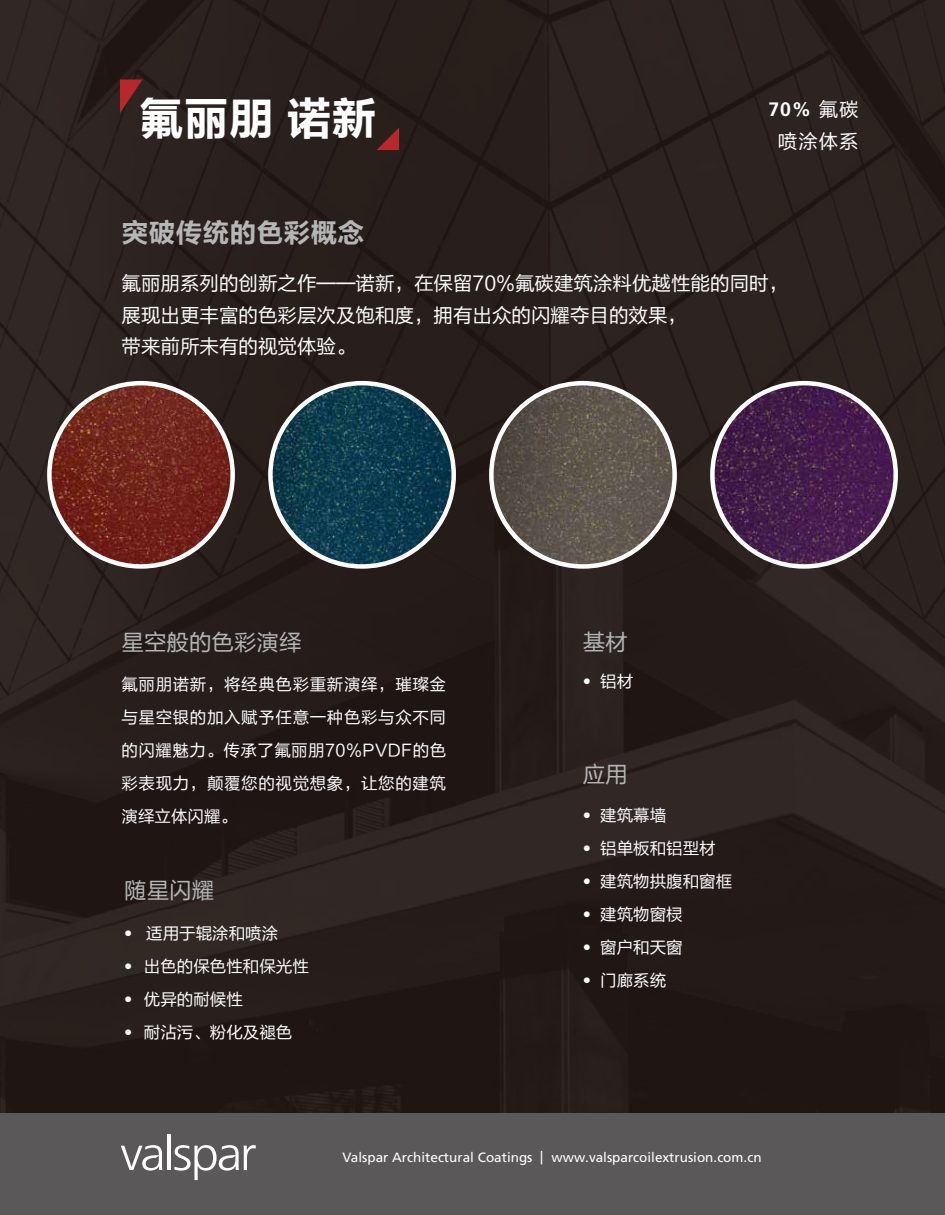
<style>
.page{position:relative;width:945px;height:1215px;background:#fff}
.page>*{position:absolute;margin:0;border:0;box-sizing:border-box;transform-origin:0 0}
.t1{font:45px "FZLTCHK GBK1 0";color:#fff}
.t2{font:27px "FZLTCHK GBK1 0";color:#b5b6b6}
.t3{font:22.5px "FZLTHK GBK1 0";color:#b5b6b6}
.t4{font:19.5px/31.5px "FZLTHK GBK1 0";color:#fff}
.t5{font:700 19.5px "Frutiger LT Std";color:#fff}
.t6{font:16.5px/33px "FZLTHK GBK1 0";color:#fff;text-align:justify}
.t7{font:13.5px "Frutiger LT Std";color:#fff}
.s1{font-family:"FZLTHK GBK1 0";font-weight:400}
.s2{font-family:"Frutiger LT Std"}
</style>
<div class="page">
<div style="left:0;top:0;width:945px;height:1214px;background:#281f1c"></div>
<div style="left:0;top:1114px;width:945px;height:101px;background:#5a5858"></div>
<img style="left:49px;top:383px;width:184px;height:183px;border-radius:92px">
<div style="left:47px;top:381px;width:188px;height:188px;border:4px solid #fff;border-radius:50%"></div>
<img style="left:270px;top:383px;width:184px;height:183px;border-radius:92px">
<div style="left:268px;top:381px;width:188px;height:188px;border:4px solid #fff;border-radius:50%"></div>
<img style="left:491px;top:383px;width:184px;height:183px;border-radius:92px">
<div style="left:489px;top:381px;width:188px;height:188px;border:4px solid #fff;border-radius:50%"></div>
<img style="left:712px;top:383px;width:184px;height:183px;border-radius:92px">
<div style="left:710px;top:381px;width:188px;height:188px;border:4px solid #fff;border-radius:50%"></div>
<hr style="left:167px;top:1134px;width:3px;height:36px;background:#fff">
<svg style="left:121px;top:1145px;width:41px;height:25px"></svg>
<svg style="left:174px;top:1145px;width:82px;height:35px"></svg>
<svg style="left:120px;top:79px;width:22px;height:34px"></svg>
<svg style="left:376px;top:127px;width:23px;height:23px"></svg>
<h1 class="t1" style="left:139px;top:93px;width:239px">氟丽朋 诺新</h1>
<p class="t5" style="left:768px;top:98px;width:92px">70% <span class="s1">氟碳</span></p>
<p class="t4" style="left:778px;top:126px;width:82px">喷涂体系</p>
<h2 class="t2" style="left:122px;top:218px;width:244px">突破传统的色彩概念</h2>
<p class="t4" style="left:122px;top:268px;width:668px">氟丽朋系列的创新之作——诺新，在保留70%氟碳建筑涂料优越性能的同时，展现出更丰富的色彩层次及饱和度，拥有出众的闪耀夺目的效果，<br>带来前所未有的视觉体验。</p>
<h3 class="t3" style="left:122px;top:630px;width:181px">星空般的色彩演绎</h3>
<p class="t6" style="left:122px;top:668px;width:326px">氟丽朋诺新，将经典色彩重新演绎，璀璨金与星空银的加入赋予任意一种色彩与众不同的闪耀魅力。传承了氟丽朋70%PVDF的色彩表现力，颠覆您的视觉想象，让您的建筑演绎立体闪耀。</p>
<h3 class="t3" style="left:124px;top:878px;width:91px">随星闪耀</h3>
<p class="t6" style="left:124px;top:917px;width:155px"><span class="s2">•</span> 适用于辊涂和喷涂</p>
<p class="t6" style="left:124px;top:950px;width:186px"><span class="s2">•</span> 出色的保色性和保光性</p>
<p class="t6" style="left:124px;top:983px;width:120px"><span class="s2">•</span> 优异的耐候性</p>
<p class="t6" style="left:124px;top:1016px;width:170px"><span class="s2">•</span> 耐沾污、粉化及褪色</p>
<h3 class="t3" style="left:583px;top:630px;width:46px">基材</h3>
<p class="t6" style="left:583px;top:665px;width:52px"><span class="s2">•</span> 铝材</p>
<h3 class="t3" style="left:583px;top:762px;width:46px">应用</h3>
<p class="t6" style="left:583px;top:799px;width:85px"><span class="s2">•</span> 建筑幕墙</p>
<p class="t6" style="left:583px;top:832px;width:134px"><span class="s2">•</span> 铝单板和铝型材</p>
<p class="t6" style="left:583px;top:865px;width:151px"><span class="s2">•</span> 建筑物拱腹和窗框</p>
<p class="t6" style="left:583px;top:898px;width:101px"><span class="s2">•</span> 建筑物窗棂</p>
<p class="t6" style="left:583px;top:931px;width:101px"><span class="s2">•</span> 窗户和天窗</p>
<p class="t6" style="left:583px;top:964px;width:85px"><span class="s2">•</span> 门廊系统</p>
<p class="t7" style="left:343px;top:1149px;width:420px">Valspar Architectural Coatings | www.valsparcoilextrusion.com.cn</p>
</div>
